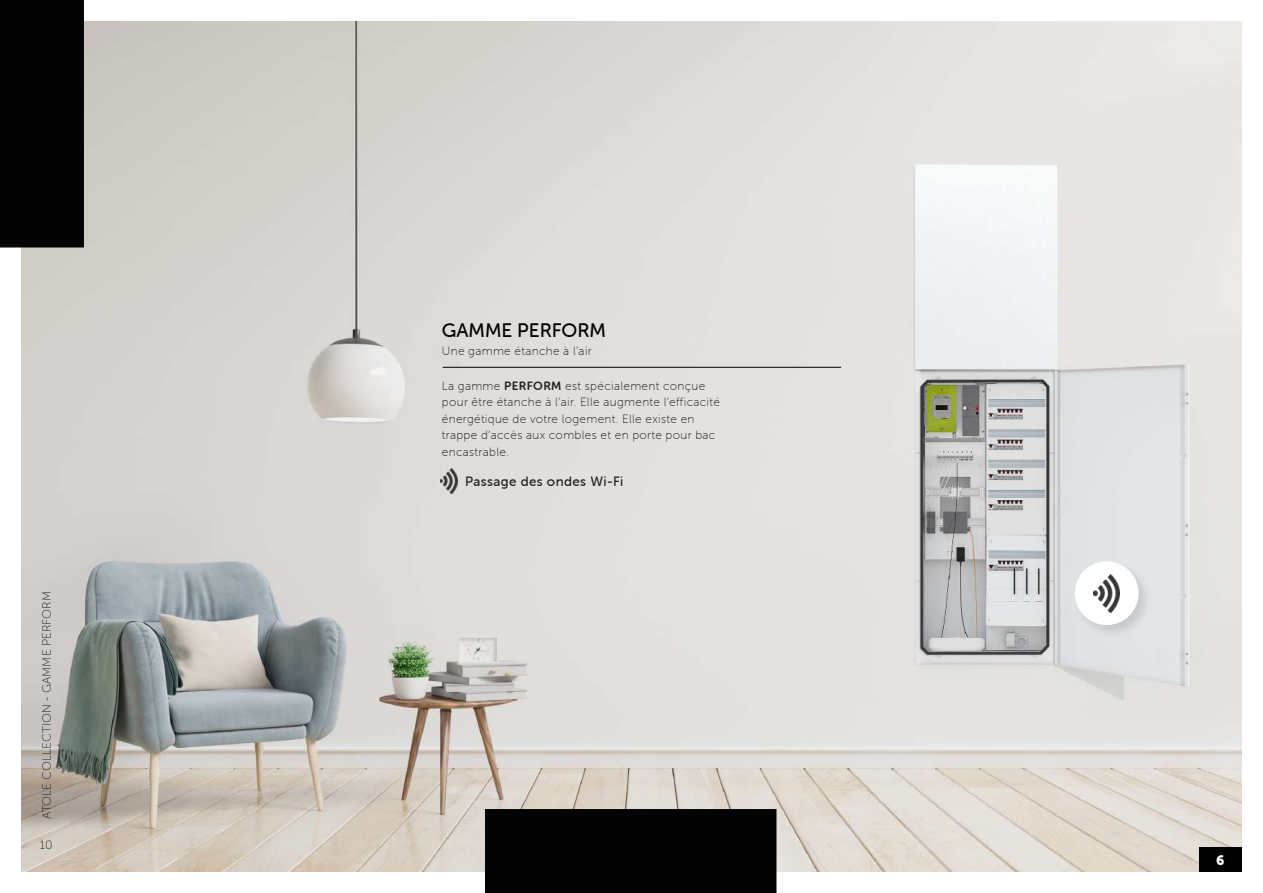
<style>
.page{position:relative;width:1263px;height:893px;background:#fff}
.page>*{position:absolute;margin:0;border:0;box-sizing:border-box;transform-origin:0 0}
.t1{font:19.5px "Museo Sans Rounded 500";color:#000}
.t2{font:13.5px "Museo Sans Rounded 500";letter-spacing:.03em;color:#231f20}
.t3{font:13.5px "Museo Sans 900";color:#fff}
.t4{font:12px/16.5px "Museo Sans Rounded 100";letter-spacing:.03em;color:#231f20}
.t5{font:12px "Museo Sans 100";color:#231f20}
.s1{font-family:"Museo Sans Rounded 700"}
</style>
<div class="page">
<img style="left:21px;top:21px;width:1221px;height:851px">
<hr style="left:443px;top:367px;width:398px;height:1px;background:#000">
<div style="left:1199px;top:847px;width:43px;height:25px;background:#000"></div>
<div style="left:486px;top:809px;width:291px;height:84px;background:#030304"></div>
<div style="left:0;top:0;width:84px;height:248px;background:#030304"></div>
<div style="left:1072px;top:559px;width:80px;height:80px;background:#231f20;opacity:.14"></div>
<div style="left:1075px;top:561px;width:63px;height:64px;background:#fff;border-radius:50%"></div>
<img style="left:1094px;top:574px;width:25px;height:38px">
<img style="left:441px;top:469px;width:16px;height:24px">
<p class="t5" style="left:40px;top:819px;width:229px;rotate:-90deg">ATOLE COLLECTION - GAMME PERFORM</p>
<p class="t5" style="left:40px;top:839px;width:14px">10</p>
<h1 class="t1" style="left:442px;top:320px;width:166px">GAMME PERFORM</h1>
<p class="t4" style="left:442px;top:342px;width:151px">Une gamme étanche à l’air</p>
<p class="t4" style="left:442px;top:378px;width:279px">La gamme <span class="s1">PERFORM</span> est spécialement conçue pour être étanche à l’air. Elle augmente l’efficacité énergétique de votre logement. Elle existe en trappe d’accès aux combles et en porte pour bac encastrable.</p>
<p class="t2" style="left:465px;top:473px;width:160px">Passage des ondes Wi-Fi</p>
<p class="t3" style="left:1216px;top:852px;width:10px">6</p>
</div>
